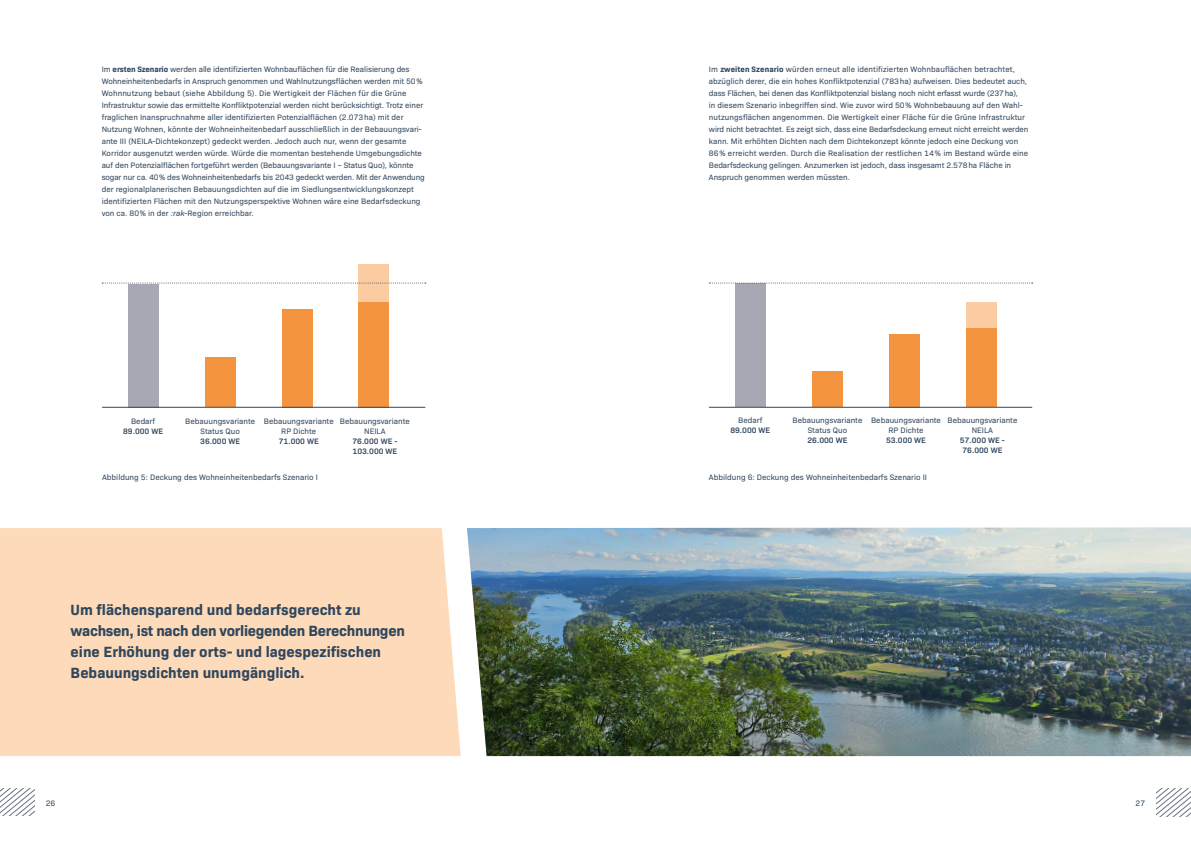
<style>
.page{position:relative;width:1191px;height:842px;background:#fff}
.page>*{position:absolute;margin:0;border:0;box-sizing:border-box;transform-origin:0 0}
.t1{font:700 15px/21px "Bio Sans";color:#30475d}
.t2{font:8px/12px "Bio Sans";color:#30475d;text-align:center}
.t3{font:600 8px/10px "Bio Sans";color:#30475d}
.s1{font-weight:700}
.s2{font-style:italic}
</style>
<div class="page">
<img style="left:467px;top:527px;width:724px;height:229px">
<svg style="left:1157px;top:788px;width:34px;height:28px"></svg>
<svg style="left:0;top:788px;width:34px;height:28px"></svg>
<div style="left:128px;top:284px;width:31px;height:123px;background:#a7a8b4"></div>
<div style="left:205px;top:357px;width:31px;height:50px;background:#f4943f"></div>
<div style="left:282px;top:309px;width:31px;height:98px;background:#f4943f"></div>
<div style="left:358px;top:301px;width:31px;height:106px;background:#f4943f"></div>
<div style="left:358px;top:264px;width:31px;height:37px;background:#fbcca1"></div>
<hr style="left:102px;top:407px;width:323px;height:1px;background:#30475d">
<svg style="left:102px;top:283px;width:324px;height:1px"></svg>
<div style="left:735px;top:284px;width:31px;height:123px;background:#a7a8b4"></div>
<div style="left:812px;top:372px;width:31px;height:35px;background:#f4943f"></div>
<div style="left:889px;top:334px;width:31px;height:73px;background:#f4943f"></div>
<div style="left:965px;top:328px;width:31px;height:79px;background:#f4943f"></div>
<div style="left:965px;top:302px;width:31px;height:26px;background:#fbcca1"></div>
<hr style="left:709px;top:407px;width:323px;height:1px;background:#30475d">
<svg style="left:709px;top:283px;width:323px;height:1px"></svg>
<div style="left:0;top:528px;width:461px;height:228px;background:#fddab9"></div>
<p class="t2" style="left:102px;top:63px;width:324px;text-align:left">Im <span class="s1">ersten Szenario</span> werden alle identifizierten Wohnbauflächen für die Realisierung des Wohneinheitenbedarfs in Anspruch genommen und Wahlnutzungsflächen werden mit 50% Wohnnutzung bebaut (siehe Abbildung 5). Die Wertigkeit der Flächen für die Grüne Infrastruktur sowie das ermittelte Konfliktpotenzial werden nicht berücksichtigt. Trotz einer fraglichen Inanspruchnahme aller identifizierten Potenzialflächen (2.073ha) mit der Nutzung Wohnen, könnte der Wohneinheitenbedarf ausschließlich in der Bebauungsvari&shy;ante III (NEILA-Dichtekonzept) gedeckt werden. Jedoch auch nur, wenn der gesamte Korridor ausgenutzt werden würde. Würde die momentan bestehende Umgebungsdichte auf den Potenzialflächen fortgeführt werden (Bebauungsvariante I – Status Quo), könnte sogar nur ca. 40% des Wohneinheitenbedarfs bis 2043 gedeckt werden. Mit der Anwendung der regionalplanerischen Bebauungsdichten auf die im Siedlungsentwicklungskonzept identifizierten Flächen mit den Nutzungsperspektive Wohnen wäre eine Bedarfsdeckung von ca. 80% in der <span class="s2">:rak</span>-Region erreichbar.</p>
<p class="t2" style="left:709px;top:63px;width:321px;text-align:left">Im <span class="s1">zweiten Szenario</span> würden erneut alle identifizierten Wohnbauflächen betrachtet, abzüglich derer, die ein hohes Konfliktpotenzial (783ha) aufweisen. Dies bedeutet auch, dass Flächen, bei denen das Konfliktpotenzial bislang noch nicht erfasst wurde (237ha),<br>in diesem Szenario inbegriffen sind. Wie zuvor wird 50% Wohnbebauung auf den Wahl&shy;nutzungsflächen angenommen. Die Wertigkeit einer Fläche für die Grüne Infrastruktur wird nicht betrachtet. Es zeigt sich, dass eine Bedarfsdeckung erneut nicht erreicht werden kann. Mit erhöhten Dichten nach dem Dichtekonzept könnte jedoch eine Deckung von 86% erreicht werden. Durch die Realisation der restlichen 14% im Bestand würde eine Bedarfsdeckung gelingen. Anzumerken ist jedoch, dass insgesamt 2.578ha Fläche in Anspruch genommen werden müssten.</p>
<p class="t2" style="left:131px;top:414px;width:26px">Bedarf</p>
<p class="t3" style="left:123px;top:425px;width:41px">89.000 WE</p>
<p class="t2" style="left:185px;top:415px;width:71px;line-height:10px">Bebauungsvariante<br>Status Quo</p>
<p class="t3" style="left:200px;top:435px;width:41px">36.000 WE</p>
<p class="t2" style="left:264px;top:415px;width:71px;line-height:10px">Bebauungsvariante<br>RP Dichte</p>
<p class="t3" style="left:279px;top:435px;width:41px">71.000 WE</p>
<p class="t2" style="left:340px;top:415px;width:71px;line-height:10px">Bebauungsvariante<br>NEILA</p>
<p class="t3" style="left:352px;top:435px;width:46px">76.000 WE -<br>103.000 WE</p>
<p class="t2" style="left:738px;top:414px;width:26px">Bedarf</p>
<p class="t3" style="left:730px;top:425px;width:41px">89.000 WE</p>
<p class="t2" style="left:792px;top:415px;width:71px;line-height:10px">Bebauungsvariante<br>Status Quo</p>
<p class="t3" style="left:807px;top:435px;width:41px">26.000 WE</p>
<p class="t2" style="left:871px;top:415px;width:71px;line-height:10px">Bebauungsvariante<br>RP Dichte</p>
<p class="t3" style="left:886px;top:435px;width:41px">53.000 WE</p>
<p class="t2" style="left:947px;top:415px;width:71px;line-height:10px">Bebauungsvariante<br>NEILA</p>
<p class="t3" style="left:960px;top:435px;width:46px;text-align:center">57.000 WE -<br>76.000 WE</p>
<p class="t2" style="left:102px;top:471px;width:217px">Abbildung 5: Deckung des Wohneinheitenbedarfs Szenario I</p>
<p class="t2" style="left:709px;top:471px;width:220px">Abbildung 6: Deckung des Wohneinheitenbedarfs Szenario II</p>
<h1 class="t1" style="left:71px;top:598px;width:336px">Um flächensparend und bedarfsgerecht zu wachsen, ist nach den vorliegenden Berechnungen eine Erhöhung der orts- und lagespezifischen Bebauungsdichten unumgänglich.</h1>
<p class="t2" style="left:46px;top:796px;width:11px">26</p>
<p class="t2" style="left:1135px;top:796px;width:11px">27</p>
</div>
